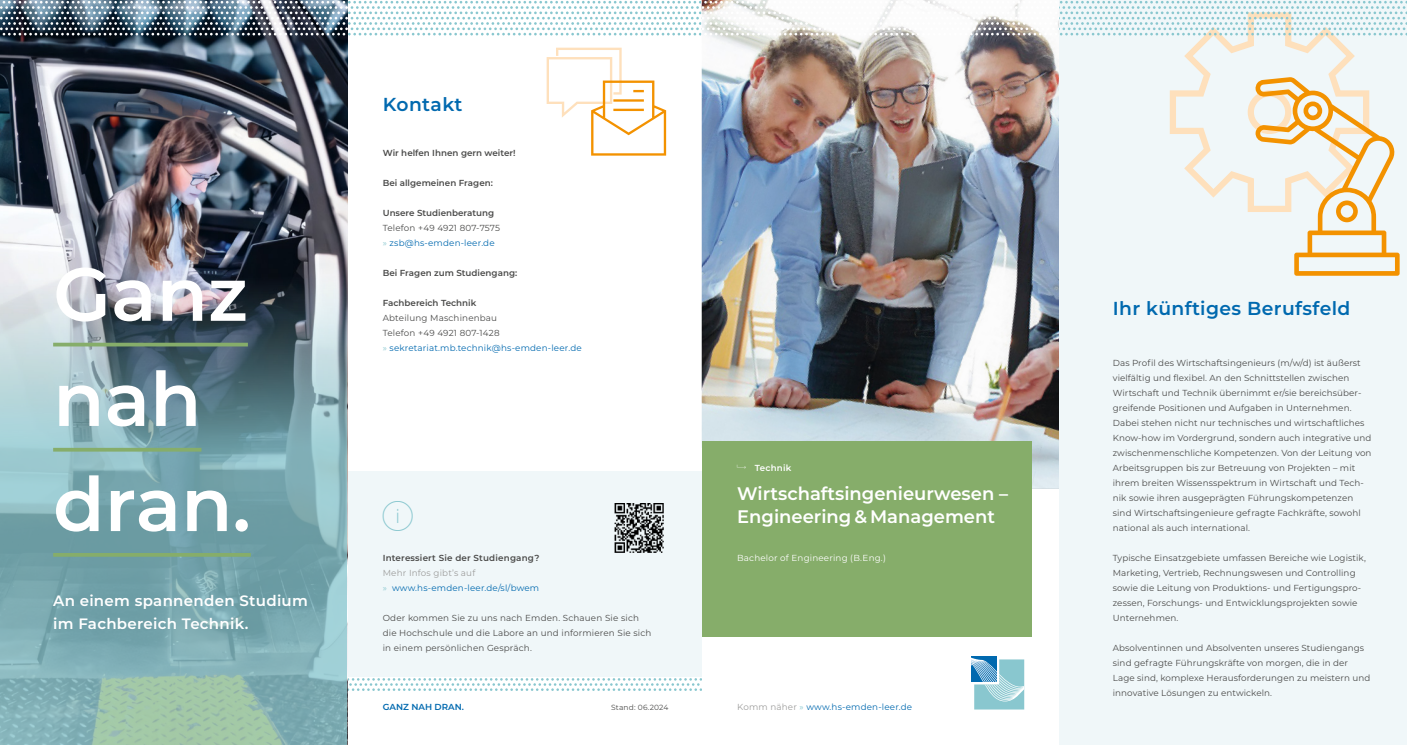
<style>
.page{position:relative;width:1407px;height:745px;background:#fff}
.page>*{position:absolute;margin:0;border:0;box-sizing:border-box;transform-origin:0 0}
.t1{font:199.38px "linea basic 10";color:#fee0bc}
.t2{font:600 75px/105px "Montserrat";color:#fff}
.t3{font:75px "linea basic 10";color:#fee0bc}
.t4{font:75px "linea basic 10";color:#f39200}
.t5{font:30px "linea basic 10";color:#89c7cf}
.t6{font:600 18.75px "Montserrat";letter-spacing:.02em;color:#0069af}
.t7{font:600 18.12px/22.5px "Montserrat";color:#fff}
.t8{font:600 15px/22.5px "Montserrat";letter-spacing:.02em;color:#fff}
.t9{font:8.75px/15px "Montserrat";letter-spacing:.01em;color:#4a4a49}
.t10{font:600 8.75px "Montserrat";color:#4a4a49}
.t11{font:8.75px/15px "Montserrat";letter-spacing:.02em;color:#0069af}
.t12{font:600 8.75px "Montserrat";letter-spacing:.02em;color:#4a4a49}
.t13{font:8.75px "Montserrat";letter-spacing:.02em;color:#fff}
.t14{font:600 8.75px "Montserrat";color:#0069af}
.t15{font:600 8.75px "Montserrat";letter-spacing:.02em;color:#fff}
.t16{font:7.5px "Montserrat";letter-spacing:.02em;color:#4a4a49}
.s1{color:#89c7cf}
.s2{color:#0069af}
.s3{color:#9d9d9c}
</style>
<div class="page">
<svg style="left:347px;top:678px;width:355px;height:12px"></svg>
<div style="left:347px;top:470px;width:355px;height:205px;background:#f0f7f9"></div>
<img style="left:0;top:0;width:347px;height:172px">
<img style="left:0;top:172px;width:347px;height:572px">
<svg style="left:53px;top:342px;width:195px;height:4px"></svg>
<svg style="left:53px;top:447px;width:148px;height:4px"></svg>
<svg style="left:53px;top:552px;width:198px;height:4px"></svg>
<img style="left:702px;top:0;width:357px;height:488px">
<div style="left:702px;top:440px;width:329px;height:195px;background:#86ad6a"></div>
<svg style="left:971px;top:656px;width:53px;height:53px;background:#90c5d5"></svg>
<div style="left:1059px;top:0;width:348px;height:744px;background:#f0f7f9"></div>
<svg style="left:1255px;top:77px;width:144px;height:198px"></svg>
<svg style="left:0;top:1px;width:1407px;height:34px"></svg>
<img style="left:614px;top:503px;width:50px;height:49px">
<h2 class="t2" style="left:53px;top:238px;width:199px">Ganz nah dran.</h2>
<h3 class="t8" style="left:53px;top:588px;width:256px">An einem spannenden Studium im Fachbereich Technik.</h3>
<h2 class="t3" style="left:547px;top:51px;width:76px">-</h2>
<h2 class="t4" style="left:591px;top:86px;width:76px">)</h2>
<h3 class="t6" style="left:383px;top:90px;width:81px">Kontakt</h3>
<p class="t10" style="left:383px;top:146px;width:134px">Wir helfen Ihnen gern weiter!</p>
<p class="t10" style="left:383px;top:176px;width:112px">Bei allgemeinen Fragen:</p>
<p class="t10" style="left:383px;top:206px;width:113px">Unsere Studienberatung</p>
<p class="t9" style="left:383px;top:220px;width:119px">Telefon +49 4921 807-7575 <span class="s1">»</span> <span class="s2">zsb@hs-emden-leer.de</span></p>
<p class="t10" style="left:383px;top:266px;width:136px">Bei Fragen zum Studiengang:</p>
<p class="t10" style="left:383px;top:296px;width:95px">Fachbereich Technik</p>
<p class="t9" style="left:383px;top:310px;width:200px">Abteilung Maschinenbau<br>Telefon +49 4921 807-1428<br><span class="s1">»</span> <span class="s2">sekretariat.mb.technik@hs-emden-leer.de</span></p>
<h3 class="t5" style="left:383px;top:503px;width:31px">0</h3>
<p class="t12" style="left:383px;top:551px;width:158px">Interessiert Sie der Studiengang?</p>
<p class="t11" style="left:383px;top:565px;width:158px"><span class="s3">Mehr Infos gibt’s auf<br></span><span class="s1">»</span> www.hs-emden-leer.de/sl/bwem</p>
<p class="t9" style="left:383px;top:610px;width:270px">Oder kommen Sie zu uns nach Emden. Schauen Sie sich die Hochschule und die Labore an und informieren Sie sich in einem persönlichen Gespräch.</p>
<p class="t14" style="left:383px;top:699px;width:83px">GANZ NAH DRAN.</p>
<p class="t16" style="left:611px;top:701px;width:59px">Stand: 06.2024</p>
<p class="t15" style="left:755px;top:461px;width:38px">Technik</p>
<h3 class="t7" style="left:737px;top:481px;width:273px">Wirtschaftsingenieurwesen –<br>Engineering &amp; Management</h3>
<p class="t13" style="left:737px;top:551px;width:150px">Bachelor of Engineering (B.Eng.)</p>
<p class="t11" style="left:737px;top:698px;width:177px"><span class="s3">Komm näher</span> <span class="s1">»</span> www.hs-emden-leer.de</p>
<h1 class="t1" style="left:1170px;top:26px;width:201px">P</h1>
<h3 class="t6" style="left:1113px;top:295px;width:239px">Ihr künftiges Berufsfeld</h3>
<p class="t9" style="left:1113px;top:355px;width:260px">Das Profil des Wirtschaftsingenieurs (m/w/d) ist äußerst vielfältig und flexibel. An den Schnittstellen zwischen Wirtschaft und Technik übernimmt er/sie bereichsüber&shy;greifende Positionen und Aufgaben in Unternehmen.<br>Dabei stehen nicht nur technisches und wirtschaftliches Know-how im Vordergrund, sondern auch integrative und zwischenmenschliche Kompetenzen. Von der Leitung von Arbeitsgruppen bis zur Betreuung von Projekten – mit ihrem breiten Wissensspektrum in Wirtschaft und Tech&shy;nik sowie ihren ausgeprägten Führungskompetenzen sind Wirtschaftsingenieure gefragte Fachkräfte, sowohl national als auch international.</p>
<p class="t9" style="left:1113px;top:549px;width:254px">Typische Einsatzgebiete umfassen Bereiche wie Logistik, Marketing, Vertrieb, Rechnungswesen und Controlling sowie die Leitung von Produktions- und Fertigungspro&shy;zessen, Forschungs- und Entwicklungsprojekten sowie Unternehmen.</p>
<p class="t9" style="left:1113px;top:639px;width:259px">Absolventinnen und Absolventen unseres Studiengangs sind gefragte Führungskräfte von morgen, die in der Lage sind, komplexe Herausforderungen zu meistern und innovative Lösungen zu entwickeln.</p>
</div>
